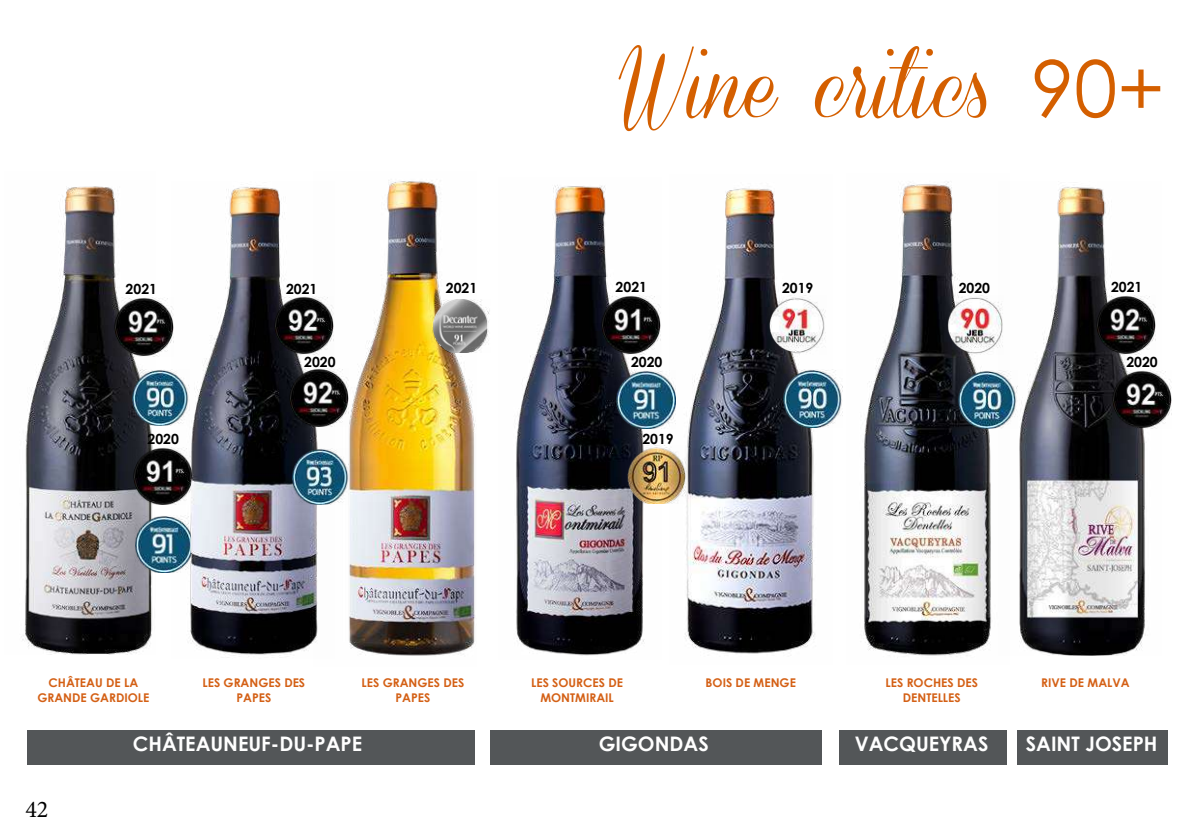
<style>
.page{position:relative;width:1191px;height:840px;background:#fff}
.page>*{position:absolute;margin:0;border:0;box-sizing:border-box;transform-origin:0 0}
.t1{font:78px "Coneria Script Demo";color:#d45f00}
.t2{font:24px "Minion Pro";color:#000}
.t3{font:700 20px "Century Gothic";color:#fff}
.t4{font:700 14px "Century Gothic";color:#000}
.t5{font:700 12px/14.4px "Century Gothic";color:#d46015;text-align:center}
.s1{font-family:"Century Gothic"}
</style>
<div class="page">
<div style="left:27px;top:730px;width:448px;height:34px;background:#535658"></div>
<div style="left:490px;top:730px;width:332px;height:34px;background:#535658"></div>
<div style="left:839px;top:730px;width:167px;height:34px;background:#535658"></div>
<div style="left:1017px;top:730px;width:151px;height:34px;background:#535658"></div>
<img style="left:21px;top:186px;width:134px;height:467px">
<img style="left:113px;top:297px;width:59px;height:59px">
<img style="left:131px;top:369px;width:41px;height:56px">
<img style="left:132px;top:447px;width:40px;height:57px">
<img style="left:134px;top:515px;width:38px;height:57px">
<img style="left:172px;top:187px;width:141px;height:469px">
<img style="left:273px;top:296px;width:40px;height:58px">
<img style="left:292px;top:448px;width:21px;height:56px">
<img style="left:289px;top:369px;width:24px;height:57px">
<img style="left:313px;top:181px;width:162px;height:475px">
<img style="left:430px;top:299px;width:60px;height:53px">
<img style="left:516px;top:185px;width:145px;height:471px">
<img style="left:600px;top:296px;width:60px;height:58px">
<img style="left:615px;top:370px;width:54px;height:58px">
<img style="left:627px;top:445px;width:42px;height:58px">
<img style="left:669px;top:188px;width:152px;height:466px">
<img style="left:767px;top:295px;width:58px;height:59px">
<img style="left:782px;top:369px;width:60px;height:58px">
<img style="left:864px;top:182px;width:132px;height:474px">
<img style="left:943px;top:295px;width:56px;height:59px">
<img style="left:957px;top:370px;width:42px;height:58px">
<img style="left:999px;top:187px;width:158px;height:468px">
<img style="left:1095px;top:296px;width:60px;height:58px">
<img style="left:1111px;top:370px;width:60px;height:58px">
<p class="t4" style="left:126px;top:278px;width:33px">2021</p>
<p class="t4" style="left:147px;top:428px;width:33px">2020</p>
<p class="t4" style="left:286px;top:278px;width:33px">2021</p>
<p class="t4" style="left:304px;top:351px;width:33px">2020</p>
<p class="t4" style="left:446px;top:277px;width:33px">2021</p>
<h1 class="t1" style="left:618px;top:44px;width:548px">Wine critics <span class="s1">90+</span></h1>
<p class="t4" style="left:615px;top:276px;width:33px">2021</p>
<p class="t4" style="left:631px;top:351px;width:33px">2020</p>
<p class="t4" style="left:642px;top:428px;width:33px">2019</p>
<p class="t4" style="left:782px;top:277px;width:33px">2019</p>
<p class="t4" style="left:958px;top:277px;width:33px">2020</p>
<p class="t4" style="left:1111px;top:276px;width:33px">2021</p>
<p class="t4" style="left:1126px;top:351px;width:33px">2020</p>
<p class="t5" style="left:37px;top:674px;width:114px">CHÂTEAU DE LA<br>GRANDE GARDIOLE</p>
<p class="t5" style="left:202px;top:674px;width:104px">LES GRANGES DES<br>PAPES</p>
<p class="t5" style="left:361px;top:674px;width:104px">LES GRANGES DES<br>PAPES</p>
<p class="t5" style="left:531px;top:674px;width:93px">LES SOURCES DE<br>MONTMIRAIL</p>
<p class="t5" style="left:705px;top:674px;width:92px">BOIS DE MENGE</p>
<p class="t5" style="left:885px;top:674px;width:94px">LES ROCHES DES<br>DENTELLES</p>
<p class="t5" style="left:1041px;top:674px;width:90px">RIVE DE MALVA</p>
<h2 class="t2" style="left:25px;top:792px;width:25px">42</h2>
<h3 class="t3" style="left:133px;top:728px;width:231px">CHÂTEAUNEUF-DU-PAPE</h3>
<h3 class="t3" style="left:599px;top:728px;width:111px">GIGONDAS</h3>
<h3 class="t3" style="left:855px;top:728px;width:135px">VACQUEYRAS</h3>
<h3 class="t3" style="left:1025px;top:728px;width:133px">SAINT JOSEPH</h3>
</div>
